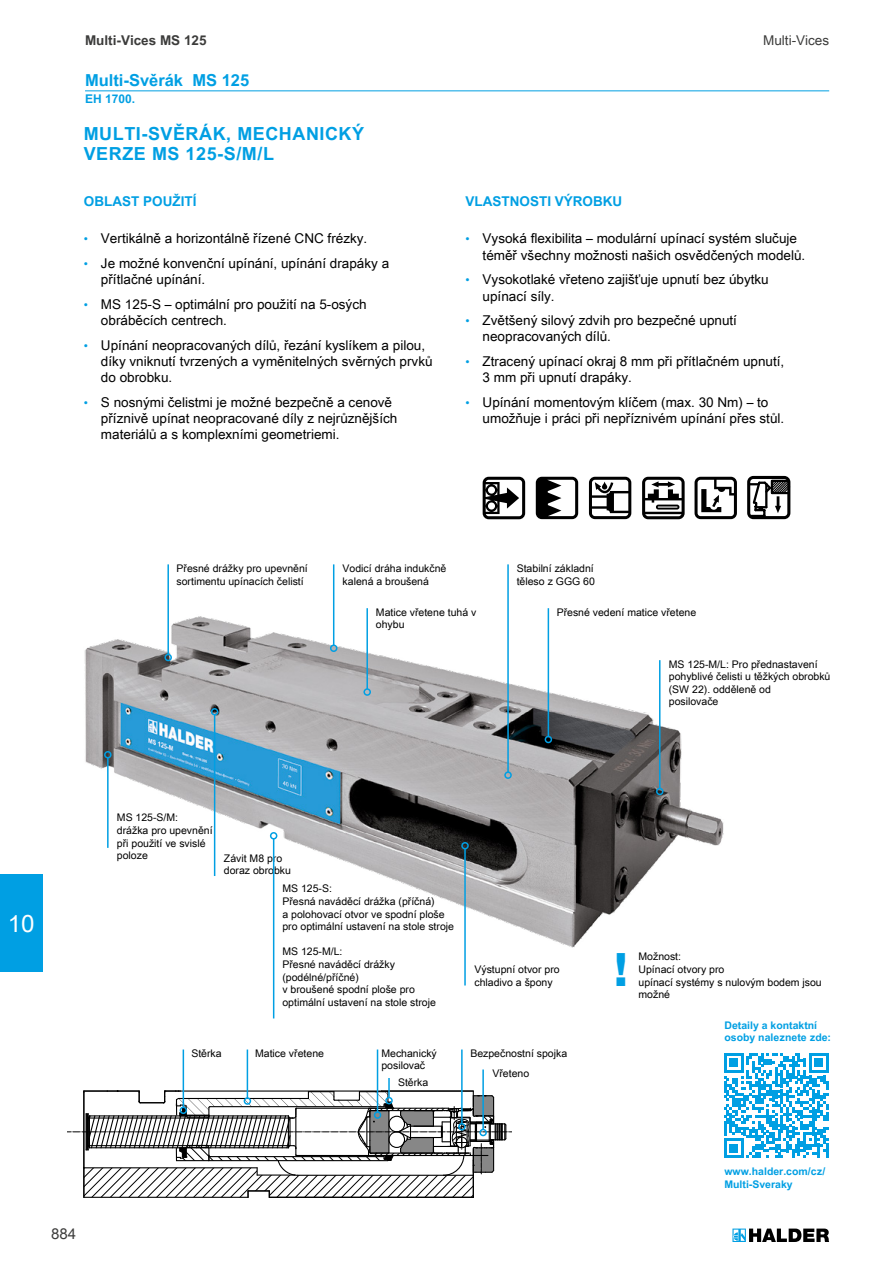
<style>
.page{position:relative;width:893px;height:1263px;background:#fff}
.page>*{position:absolute;margin:0;border:0;box-sizing:border-box;transform-origin:0 0}
.t1{font:800 46.2px "Helvetica Neue LT Std";color:#009fe3}
.t2{font:24px "Arial Unicode MS";color:#fff}
.t3{font:700 18px/19.5px "Arial Unicode MS";letter-spacing:.03em;color:#009fe3}
.t4{font:700 16.5px "Arial Unicode MS";color:#009fe3}
.t5{font:15px "Arial Unicode MS";color:#3c3c3b}
.t6{font:13.5px/16.2px "Arial Unicode MS";color:#000}
.t7{font:700 13.5px "Arial Unicode MS";color:#009fe3}
.t8{font:700 13.5px "Arial Unicode MS";color:#3c3c3b}
.t9{font:13.5px "Arial Unicode MS";color:#3c3c3b}
.t10{font:700 12px "Arial Unicode MS";color:#009fe3}
.t11{font:10.5px/12.6px "Arial Unicode MS";color:#000}
.t12{font:700 10.5px/12.6px "Arial Unicode MS";color:#009fe3}
.s1{font-family:"Arial";font-size:12px;color:#009fe3}
</style>
<div class="page">
<img style="left:84px;top:600px;width:640px;height:353px">
<hr style="left:269px;top:1197px;width:204px;height:1px;background:#000">
<hr style="left:84px;top:1197px;width:164px;height:1px;background:#000">
<div style="left:215px;top:852px;width:100px;height:24px;background:#fff"></div>
<hr style="left:85px;top:90px;width:744px;height:1px;background:#009fe3">
<hr style="left:167px;top:564px;width:2px;height:90px;background:#009fe3">
<div style="left:164px;top:654px;width:8px;height:7px;border:2px solid #009fe3;border-radius:50%"></div>
<hr style="left:107px;top:758px;width:2px;height:90px;background:#009fe3">
<div style="left:104px;top:751px;width:8px;height:7px;border:2px solid #009fe3;border-radius:50%"></div>
<hr style="left:464px;top:849px;width:2px;height:136px;background:#009fe3">
<div style="left:461px;top:842px;width:8px;height:7px;border:2px solid #009fe3;border-radius:50%"></div>
<hr style="left:214px;top:715px;width:1px;height:161px;background:#009fe3">
<div style="left:211px;top:708px;width:7px;height:7px;border:2px solid #009fe3;border-radius:50%"></div>
<hr style="left:273px;top:839px;width:1px;height:179px;background:#009fe3">
<div style="left:270px;top:832px;width:7px;height:7px;border:2px solid #009fe3;border-radius:50%"></div>
<hr style="left:333px;top:564px;width:1px;height:81px;background:#009fe3">
<div style="left:330px;top:644px;width:7px;height:8px;border:2px solid #009fe3;border-radius:50%"></div>
<hr style="left:366px;top:608px;width:2px;height:81px;background:#009fe3">
<div style="left:363px;top:688px;width:8px;height:8px;border:2px solid #009fe3;border-radius:50%"></div>
<hr style="left:548px;top:608px;width:1px;height:128px;background:#009fe3">
<div style="left:545px;top:736px;width:7px;height:7px;border:2px solid #009fe3;border-radius:50%"></div>
<hr style="left:659px;top:660px;width:1px;height:128px;background:#009fe3">
<div style="left:656px;top:788px;width:7px;height:7px;border:2px solid #009fe3;border-radius:50%"></div>
<hr style="left:507px;top:564px;width:2px;height:208px;background:#009fe3">
<div style="left:504px;top:771px;width:8px;height:8px;border:2px solid #009fe3;border-radius:50%"></div>
<hr style="left:183px;top:1049px;width:1px;height:58px;background:#009fe3">
<hr style="left:482px;top:1069px;width:2px;height:60px;background:#009fe3">
<svg style="left:67px;top:1073px;width:444px;height:124px"></svg>
<div style="left:385px;top:1097px;width:8px;height:7px;border:2px solid #009fe3;border-radius:50%"></div>
<hr style="left:247px;top:1049px;width:1px;height:49px;background:#009fe3">
<div style="left:244px;top:1097px;width:7px;height:8px;border:2px solid #009fe3;border-radius:50%"></div>
<hr style="left:377px;top:1049px;width:1px;height:63px;background:#009fe3">
<div style="left:374px;top:1111px;width:7px;height:8px;border:2px solid #009fe3;border-radius:50%"></div>
<hr style="left:461px;top:1049px;width:2px;height:75px;background:#009fe3">
<div style="left:458px;top:1123px;width:8px;height:7px;border:2px solid #009fe3;border-radius:50%"></div>
<svg style="left:724px;top:1053px;width:105px;height:105px"></svg>
<hr style="left:826px;top:1144px;width:3px;height:14px;background:#009fe3">
<svg style="left:483px;top:477px;width:42px;height:42px"></svg>
<svg style="left:642px;top:477px;width:43px;height:42px"></svg>
<svg style="left:536px;top:477px;width:42px;height:42px"></svg>
<svg style="left:589px;top:477px;width:42px;height:42px"></svg>
<svg style="left:694px;top:477px;width:43px;height:42px"></svg>
<svg style="left:747px;top:476px;width:44px;height:43px"></svg>
<svg style="left:732px;top:1228px;width:97px;height:14px"></svg>
<div style="left:0;top:874px;width:43px;height:97px;background:#009fe3"></div>
<p class="t8" style="left:85px;top:30px;width:123px">Multi-Vices MS 125</p>
<p class="t9" style="left:763px;top:30px;width:68px">Multi-Vices</p>
<p class="t4" style="left:85px;top:68px;width:166px">Multi-Svěrák MS 125</p>
<p class="t10" style="left:85px;top:90px;width:52px">EH 1700.</p>
<h3 class="t3" style="left:84px;top:125px;width:282px">MULTI-SVĚRÁK, MECHANICKÝ<br>VERZE MS 125-S/M/L</h3>
<p class="t7" style="left:84px;top:192px;width:114px">OBLAST POUŽITÍ</p>
<p class="t6" style="left:84px;top:230px;width:285px"><span class="s1">•</span> Vertikálně a horizontálně řízené CNC frézky.</p>
<p class="t6" style="left:101px;top:255px;width:290px;text-indent:-17px"><span class="s1">•</span> Je možné konvenční upínání, upínání drapáky a přítlačné upínání.</p>
<p class="t6" style="left:101px;top:296px;width:267px;text-indent:-17px"><span class="s1">•</span> MS 125-S – optimální pro použití na 5-osých obráběcích centrech.</p>
<p class="t6" style="left:101px;top:337px;width:333px;text-indent:-17px"><span class="s1">•</span> Upínání neopracovaných dílů, řezání kyslíkem a pilou, díky vniknutí tvrzených a vyměnitelných svěrných prvků do obrobku.</p>
<p class="t6" style="left:101px;top:394px;width:298px;text-indent:-17px"><span class="s1">•</span> S nosnými čelistmi je možné bezpečně a cenově příznivě upínat neopracované díly z nejrůznějších materiálů a s komplexními geometriemi.</p>
<p class="t7" style="left:466px;top:192px;width:158px">VLASTNOSTI VÝROBKU</p>
<p class="t6" style="left:483px;top:230px;width:324px;text-indent:-17px"><span class="s1">•</span> Vysoká flexibilita – modulární upínací systém slučuje téměř všechny možnosti našich osvědčených modelů.</p>
<p class="t6" style="left:483px;top:271px;width:288px;text-indent:-17px"><span class="s1">•</span> Vysokotlaké vřeteno zajišťuje upnutí bez úbytku upínací síly.</p>
<p class="t6" style="left:483px;top:312px;width:256px;text-indent:-17px"><span class="s1">•</span> Zvětšený silový zdvih pro bezpečné upnutí neopracovaných dílů.</p>
<p class="t6" style="left:483px;top:353px;width:303px;text-indent:-17px"><span class="s1">•</span> Ztracený upínací okraj 8 mm při přítlačném upnutí,<br>3 mm při upnutí drapáky.</p>
<p class="t6" style="left:483px;top:394px;width:303px;text-indent:-17px"><span class="s1">•</span> Upínání momentovým klíčem (max. 30 Nm) – to umožňuje i práci při nepříznivém upínání přes stůl.</p>
<p class="t11" style="left:177px;top:562px;width:133px">Přesné drážky pro upevnění sortimentu upínacích čelistí</p>
<p class="t11" style="left:343px;top:562px;width:105px">Vodicí dráha indukčně kalená a broušená</p>
<p class="t11" style="left:376px;top:605px;width:102px">Matice vřetene tuhá v ohybu</p>
<p class="t11" style="left:517px;top:562px;width:80px">Stabilní základní těleso z GGG 60</p>
<p class="t11" style="left:557px;top:605px;width:141px">Přesné vedení matice vřetene</p>
<p class="t11" style="left:669px;top:657px;width:163px">MS 125-M/L: Pro přednastavení pohyblivé čelisti u těžkých obrobků (SW 22). odděleně od<br>posilovače</p>
<h2 class="t2" style="left:8px;top:906px;width:28px">10</h2>
<p class="t11" style="left:117px;top:811px;width:97px">MS 125-S/M:<br>drážka pro upevnění při použití ve svislé poloze</p>
<p class="t11" style="left:224px;top:851px;width:69px">Závit M8 pro doraz obrobku</p>
<p class="t11" style="left:282px;top:882px;width:173px">MS 125-S:<br>Přesná naváděcí drážka (příčná)<br>a polohovací otvor ve spodní ploše pro optimální ustavení na stole stroje</p>
<p class="t11" style="left:282px;top:945px;width:155px">MS 125-M/L:<br>Přesné naváděcí drážky (podélné/příčné)<br>v broušené spodní ploše pro optimální ustavení na stole stroje</p>
<p class="t11" style="left:474px;top:963px;width:87px">Výstupní otvor pro chladivo a špony</p>
<p class="t11" style="left:191px;top:1047px;width:32px">Stěrka</p>
<p class="t11" style="left:255px;top:1047px;width:70px">Matice vřetene</p>
<p class="t11" style="left:381px;top:1047px;width:57px">Mechanický posilovač</p>
<p class="t11" style="left:492px;top:1043px;width:76px;line-height:20px;text-indent:-22px">Bezpečnostní spojka<br>Vřeteno</p>
<p class="t11" style="left:398px;top:1075px;width:32px">Stěrka</p>
<p class="t5" style="left:51px;top:1223px;width:27px">884</p>
<h1 class="t1" style="left:614px;top:942px;width:15px">!</h1>
<p class="t11" style="left:638px;top:950px;width:185px">Možnost:<br>Upínací otvory pro<br>upínací systémy s nulovým bodem jsou možné</p>
<p class="t12" style="left:724px;top:1019px;width:108px">Detaily a kontaktní osoby naleznete zde:</p>
<p class="t12" style="left:724px;top:1165px;width:102px">www.halder.com/cz/<br>Multi-Sveraky</p>
</div>
